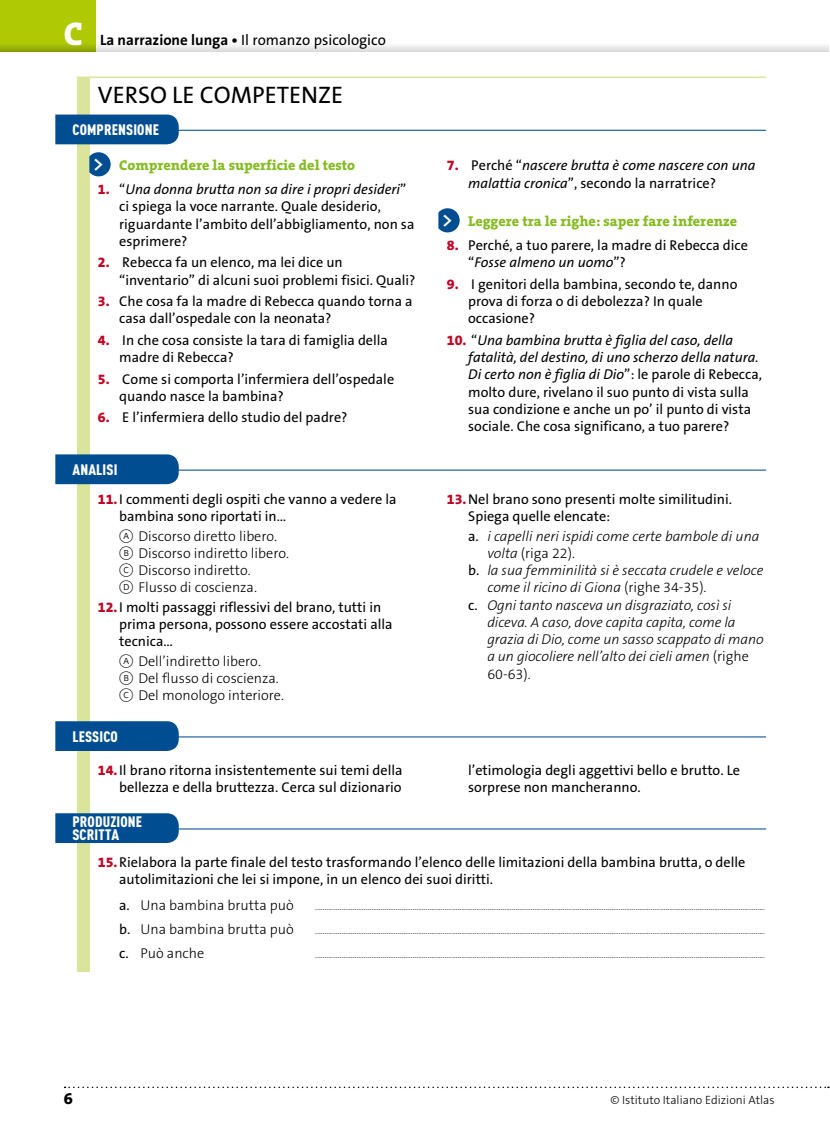
<style>
.page{position:relative;width:830px;height:1127px;background:#fff}
.page>*{position:absolute;margin:0;border:0;box-sizing:border-box;transform-origin:0 0}
.t1{font:800 33px "The Serif B8";color:#fff}
.t2{font:24px "The Sans B5 Plain";color:#000}
.t3{font:600 21px "The Sans B6";color:#fff}
.t4{font:800 16.5px "The Sans B8";color:#000}
.t5{font:900 condensed 15px/13.5px "DIN Pro";letter-spacing:.01em;color:#fff}
.t6{font:15px "The Sans B5 Plain";color:#000}
.t7{font:14.25px/17.2px "The Sans B5 Plain";color:#000}
.t8{font:italic 300 14.25px "The Sans B3";letter-spacing:-.005em;color:#000}
.t9{font:300 14.25px/17.2px "The Sans B3";color:#000}
.t10{font:italic 14.25px/17.2px "The Sans B5 Plain";color:#000}
.t11{font:800 14.25px "The Serif B8";color:#85bc22}
.t12{font:300 12px "The Sans B3";color:#000}
.t13{font:300 9px "The Sans B3";color:#000}
.s1{font-family:"The Sans B7";font-weight:700}
.s2{font-family:"The Sans B8";font-weight:800;color:#c10524}
.s3{font-style:italic}
.s4{font-family:"Whitney Index White Round Lt 1";font-weight:400}
.s5{font-family:"The Sans B8";font-weight:800;font-style:normal;color:#c10524}
.s6{font-style:normal}
.s7{font-family:"The Sans B5 Plain";font-weight:400;font-style:normal}
.s8{font-family:"The Sans B5 Plain";font-weight:400}
</style>
<div class="page">
<div style="left:96px;top:43px;width:732px;height:8px;background:#ededed"></div>
<div style="left:0;top:0;width:96px;height:51px;background:#afca05"></div>
<svg style="left:0;top:45px;width:96px;height:6px"></svg>
<svg style="left:65px;top:1086px;width:763px;height:2px"></svg>
<div style="left:77px;top:78px;width:12px;height:894px;background:#dae49b"></div>
<hr style="left:98px;top:130px;width:667px;height:1px;background:#004d91">
<hr style="left:98px;top:469px;width:667px;height:2px;background:#004d91">
<hr style="left:98px;top:736px;width:667px;height:1px;background:#004d91">
<div style="left:55px;top:115px;width:124px;height:29px;background:#004d91"></div>
<svg style="left:89px;top:152px;width:22px;height:24px"></svg>
<svg style="left:438px;top:208px;width:21px;height:24px"></svg>
<div style="left:55px;top:454px;width:124px;height:30px;background:#004d91"></div>
<div style="left:55px;top:721px;width:124px;height:30px;background:#004d91"></div>
<hr style="left:77px;top:77px;width:688px;height:1px;background:#dae49b">
<hr style="left:98px;top:828px;width:667px;height:1px;background:#004d91">
<div style="left:55px;top:813px;width:124px;height:30px;background:#004d91"></div>
<h1 class="t1" style="left:64px;top:16px;width:21px">C</h1>
<p class="t6" style="left:100px;top:32px;width:287px"><span class="s1">La narrazione lunga •</span> Il romanzo psicologico</p>
<h2 class="t2" style="left:98px;top:83px;width:247px">VERSO LE COMPETENZE</h2>
<p class="t5" style="left:72px;top:123px;width:88px">COMPRENSIONE</p>
<h3 class="t3" style="left:93px;top:153px;width:13px">&gt;</h3>
<p class="t11" style="left:119px;top:158px;width:237px">Comprendere la superficie del testo</p>
<p class="t7" style="left:119px;top:181px;width:297px;text-indent:-21px"><span class="s2">1.</span> “<span class="s3">Una donna brutta non sa dire i propri desideri</span>” ci spiega la voce narrante. Quale desiderio, riguardante l’ambito dell’abbigliamento, non sa esprimere?</p>
<p class="t7" style="left:119px;top:255px;width:298px;text-indent:-21px"><span class="s2">2.</span> Rebecca fa un elenco, ma lei dice un “inventario” di alcuni suoi problemi fisici. Quali?</p>
<p class="t7" style="left:119px;top:293px;width:295px;text-indent:-21px"><span class="s2">3.</span> Che cosa fa la madre di Rebecca quando torna a casa dall’ospedale con la neonata?</p>
<p class="t7" style="left:119px;top:332px;width:270px;text-indent:-21px"><span class="s2">4.</span> In che cosa consiste la tara di famiglia della madre di Rebecca?</p>
<p class="t7" style="left:119px;top:371px;width:276px;text-indent:-21px"><span class="s2">5.</span> Come si comporta l’infermiera dell’ospedale quando nasce la bambina?</p>
<p class="t7" style="left:98px;top:410px;width:251px"><span class="s2">6.</span> E l’infermiera dello studio del padre?</p>
<p class="t5" style="left:72px;top:463px;width:46px">ANALISI</p>
<p class="t7" style="left:119px;top:491px;width:279px;text-indent:-21px"><span class="s2">11.</span> I commenti degli ospiti che vanno a vedere la bambina sono riportati in…</p>
<p class="t9" style="left:119px;top:528px;width:171px"><span class="s4">A</span> Discorso diretto libero.<br><span class="s4">B</span> Discorso indiretto libero.<br><span class="s4">C</span> Discorso indiretto.<br><span class="s4">D</span> Flusso di coscienza.</p>
<p class="t7" style="left:119px;top:599px;width:275px;text-indent:-21px"><span class="s2">12.</span> I molti passaggi riflessivi del brano, tutti in prima persona, possono essere accostati alla tecnica…</p>
<p class="t9" style="left:119px;top:653px;width:166px"><span class="s4">A</span> Dell’indiretto libero.<br><span class="s4">B</span> Del flusso di coscienza.<br><span class="s4">C</span> Del monologo interiore.</p>
<p class="t5" style="left:72px;top:729px;width:47px">LESSICO</p>
<p class="t10" style="left:468px;top:158px;width:288px;text-indent:-21px"><span class="s5">7.</span> <span class="s6">Perché “</span>nascere brutta è come nascere con una malattia cronica<span class="s6">”, secondo la narratrice?</span></p>
<p class="t11" style="left:468px;top:214px;width:270px">Leggere tra le righe: saper fare inferenze</p>
<p class="t7" style="left:468px;top:237px;width:281px;text-indent:-21px"><span class="s2">8.</span> Perché, a tuo parere, la madre di Rebecca dice “<span class="s3">Fosse almeno un uomo</span>”?</p>
<p class="t7" style="left:468px;top:276px;width:271px;text-indent:-21px"><span class="s2">9.</span> I genitori della bambina, secondo te, danno prova di forza o di debolezza? In quale occasione?</p>
<p class="t7" style="left:468px;top:332px;width:295px;text-indent:-21px"><span class="s2">10.</span> “<span class="s3">Una bambina brutta è figlia del caso, della fatalità, del destino, di uno scherzo della natura.<br>Di certo non è figlia di Dio</span>”: le parole di Rebecca, molto dure, rivelano il suo punto di vista sulla sua condizione e anche un po’ il punto di vista sociale. Che cosa significano, a tuo parere?</p>
<h3 class="t3" style="left:441px;top:209px;width:13px">&gt;</h3>
<p class="t7" style="left:468px;top:491px;width:265px;text-indent:-21px"><span class="s2">13.</span> Nel brano sono presenti molte similitudini.<br>Spiega quelle elencate:</p>
<p class="t8" style="left:468px;top:528px;width:292px"><span class="s7">a.</span> i capelli neri ispidi come certe bambole di una</p>
<p class="t9" style="left:487px;top:545px;width:89px"><span class="s3">volta</span> (riga 22).</p>
<p class="t8" style="left:468px;top:563px;width:297px"><span class="s7">b.</span> la sua femminilità si è seccata crudele e veloce</p>
<p class="t8" style="left:487px;top:580px;width:221px">come il ricino di Giona <span class="s6">(righe 34-35).</span></p>
<p class="t8" style="left:468px;top:597px;width:265px"><span class="s7">c.</span> Ogni tanto nasceva un disgraziato, così si</p>
<p class="t8" style="left:487px;top:615px;width:249px">diceva. A caso, dove capita capita, come la</p>
<p class="t8" style="left:487px;top:632px;width:277px">grazia di Dio, come un sasso scappato di mano</p>
<p class="t8" style="left:487px;top:649px;width:263px">a un giocoliere nell’alto dei cieli amen <span class="s6">(righe</span></p>
<p class="t9" style="left:487px;top:666px;width:45px">60-63).</p>
<p class="t7" style="left:98px;top:762px;width:306px;text-align:right"><span class="s2">14.</span> Il brano ritorna insistentemente sui temi della bellezza e della bruttezza. Cerca sul dizionario</p>
<p class="t7" style="left:468px;top:762px;width:273px">l’etimologia degli aggettivi bello e brutto. Le sorprese non mancheranno.</p>
<p class="t5" style="left:72px;top:814px;width:71px">PRODUZIONE<br>SCRITTA</p>
<p class="t7" style="left:119px;top:854px;width:627px;text-indent:-21px"><span class="s2">15.</span> Rielabora la parte finale del testo trasformando l’elenco delle limitazioni della bambina brutta, o delle autolimitazioni che lei si impone, in un elenco dei suoi diritti.</p>
<p class="t9" style="left:119px;top:898px;width:176px"><span class="s8">a.</span> Una bambina brutta può</p>
<p class="t13" style="left:315px;top:903px;width:451px">................................................................................................................................................................................................................................................</p>
<p class="t9" style="left:119px;top:922px;width:176px"><span class="s8">b.</span> Una bambina brutta può</p>
<p class="t13" style="left:315px;top:927px;width:451px">................................................................................................................................................................................................................................................</p>
<p class="t9" style="left:119px;top:946px;width:87px"><span class="s8">c.</span> Può anche</p>
<p class="t13" style="left:315px;top:951px;width:451px">................................................................................................................................................................................................................................................</p>
<p class="t4" style="left:64px;top:1089px;width:11px">6</p>
<p class="t12" style="left:610px;top:1093px;width:165px">© Istituto Italiano Edizioni Atlas</p>
</div>
